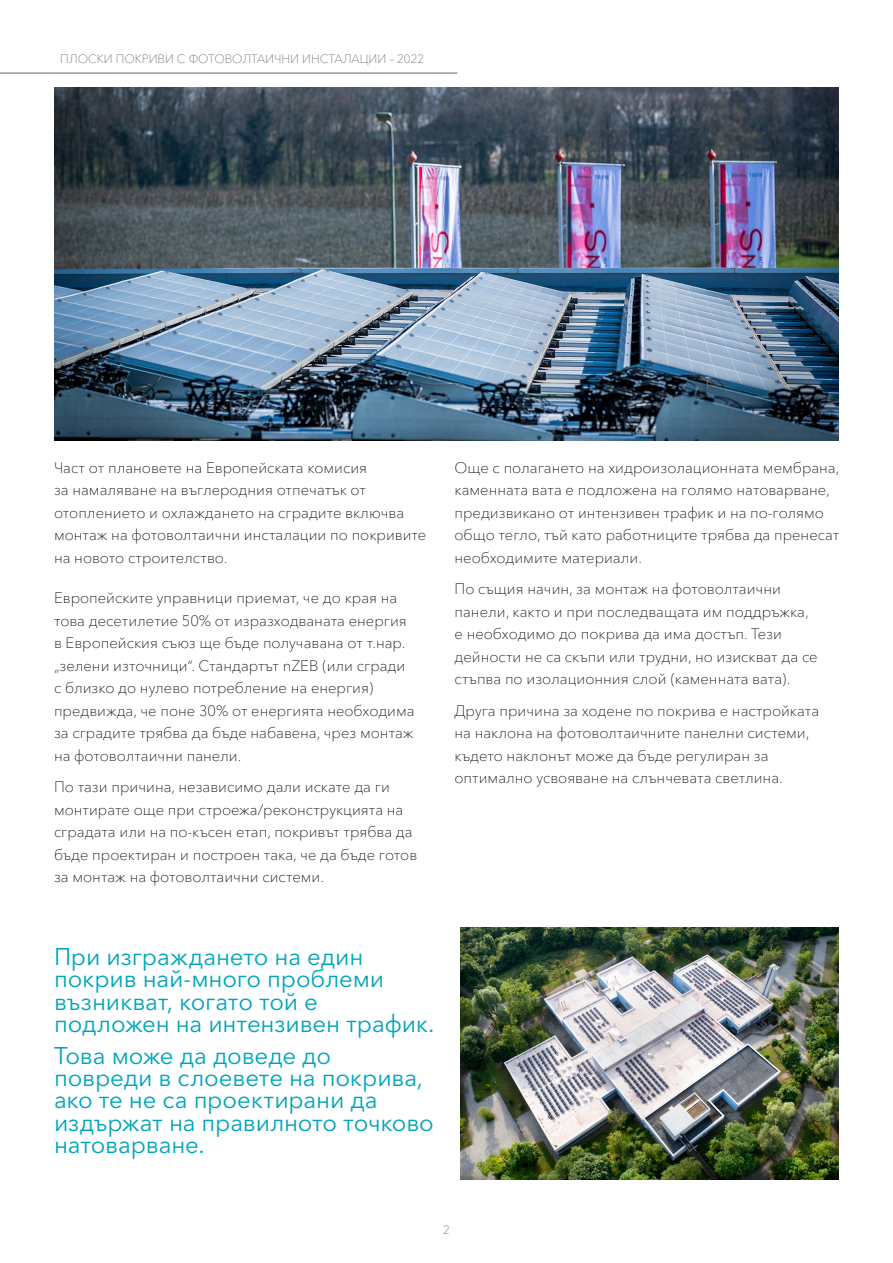
<style>
.page{position:relative;width:893px;height:1263px;background:#fff}
.page>*{position:absolute;margin:0;border:0;box-sizing:border-box;transform-origin:0 0}
.t1{font:24px/22.5px "Avenir Next Cyr";letter-spacing:-.005em;color:#00a5b9}
.t2{font:100 15px/22.5px "Avenir Next Cyr";color:#000}
.t3{font:100 12px "Avenir Next Cyr";color:#636466}
</style>
<div class="page">
<hr style="left:0;top:73px;width:457px;height:1px;background:#636466">
<img style="left:54px;top:88px;width:785px;height:353px">
<img style="left:461px;top:927px;width:378px;height:253px">
<p class="t3" style="left:60px;top:52px;width:366px">ПЛОСКИ ПОКРИВИ С ФОТОВОЛТАИЧНИ ИНСТАЛАЦИИ – 2022</p>
<p class="t2" style="left:54px;top:456px;width:374px">Част от плановете на Европейската комисия<br>за намаляване на въглеродния отпечатък от отоплението и охлаждането на сградите включва монтаж на фотоволтаични инсталации по покривите на новото строителство.</p>
<p class="t2" style="left:54px;top:587px;width:362px">Европейските управници приемат, че до края на това десетилетие 50% от изразходваната енергия в Европейския съюз ще бъде получавана от т.нар. „зелени източници“. Стандартът nZEB (или сгради с близко до нулево потребление на енергия) предвижда, че поне 30% от енергията необходима за сградите трябва да бъде набавена, чрез монтаж на фотоволтаични панели.</p>
<p class="t2" style="left:54px;top:776px;width:365px">По тази причина, независимо дали искате да ги монтирате още при строежа/реконструкцията на сградата или на по-късен етап, покривът трябва да бъде проектиран и построен така, че да бъде готов за монтаж на фотоволтаични системи.</p>
<p class="t2" style="left:454px;top:456px;width:386px">Още с полагането на хидроизолационната мембрана, каменната вата е подложена на голямо натоварване, предизвикано от интензивен трафик и на по-голямо общо тегло, тъй като работниците трябва да пренесат необходимите материали.</p>
<p class="t2" style="left:454px;top:578px;width:365px">По същия начин, за монтаж на фотоволтаични панели, както и при последващата им поддръжка, е необходимо до покрива да има достъп. Тези дейности не са скъпи или трудни, но изискват да се стъпва по изолационния слой (каменната вата).</p>
<p class="t2" style="left:454px;top:699px;width:366px">Друга причина за ходене по покрива е настройката на наклона на фотоволтаичните панелни системи, където наклонът може да бъде регулиран за оптимално усвояване на слънчевата светлина.</p>
<h1 class="t1" style="left:54px;top:945px;width:382px">При изграждането на един покрив най-много проблеми възникват, когато той е подложен на интензивен трафик.</h1>
<h1 class="t1" style="left:54px;top:1044px;width:381px">Това може да доведе до повреди в слоевете на покрива, ако те не са проектирани да издържат на правилното точково натоварване.</h1>
<p class="t3" style="left:443px;top:1222px;width:8px">2</p>
</div>
